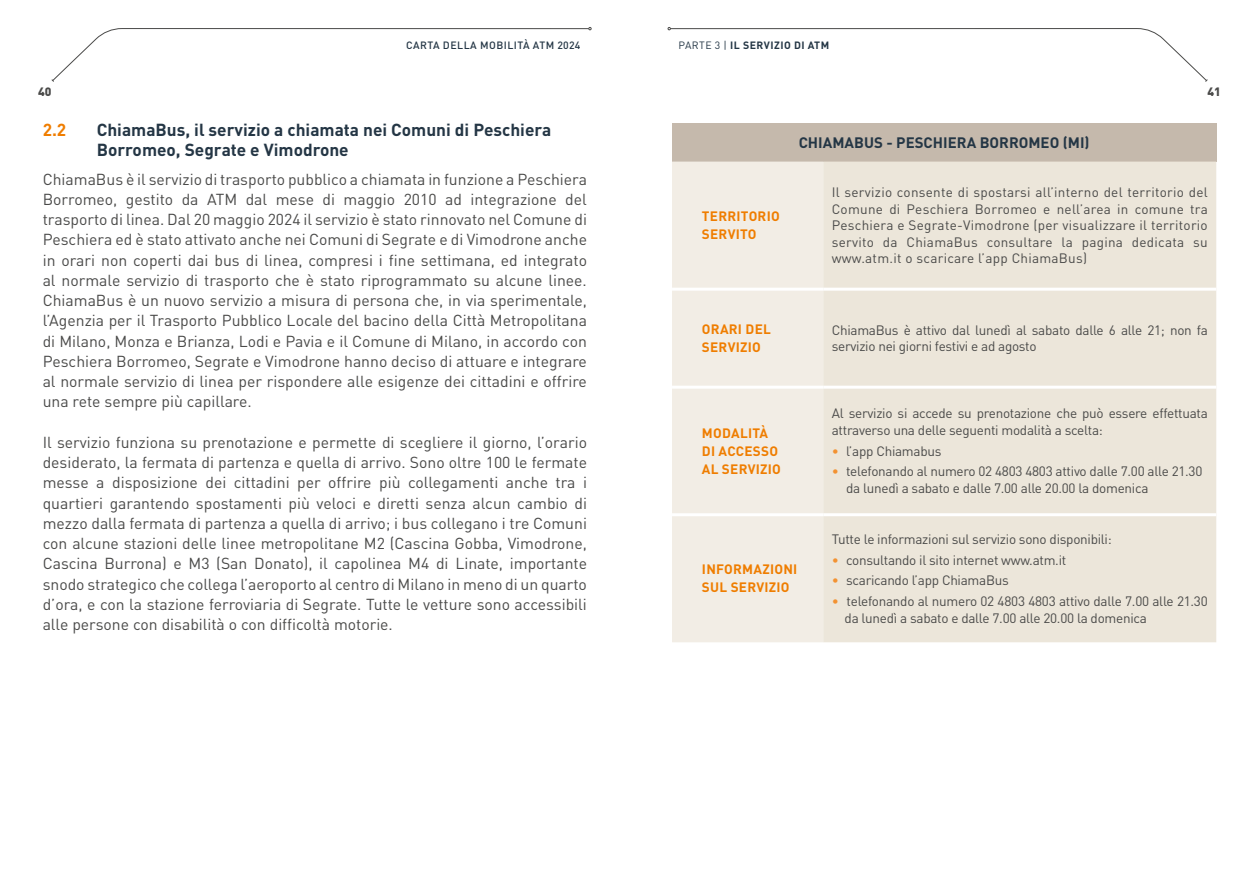
<style>
.page{position:relative;width:1259px;height:893px;background:#fff}
.page>*{position:absolute;margin:0;border:0;box-sizing:border-box;transform-origin:0 0}
.t1{font:700 17.25px/20.2px "DIN Pro";color:#243645}
.t2{font:700 17.25px "DIN Pro";color:#ef7d00}
.t3{font:15.75px/20.2px "DIN Pro";color:#4a4a49;text-align:justify}
.t4{font:700 15px "DIN Pro";color:#243645}
.t5{font:13.5px/16.5px "DIN Pro";letter-spacing:-.02em;color:#4a4a49}
.t6{font:700 13.5px/18px "DIN Pro";letter-spacing:.02em;color:#ef7d00}
.t7{font:900 12px "DIN Pro";color:#4a4a49}
.t8{font:500 10.5px "DIN Pro";letter-spacing:.045em;color:#243645}
.t9{font:700 10.5px "DIN Pro";letter-spacing:.045em;color:#243645}
.s1{font-weight:400}
.s2{color:#f39232}
</style>
<div class="page">
<div style="left:672px;top:123px;width:544px;height:39px;background:#c5b9ac"></div>
<div style="left:672px;top:162px;width:151px;height:480px;background:#f2ede5"></div>
<div style="left:823px;top:162px;width:393px;height:480px;background:#ece6da"></div>
<hr style="left:672px;top:288px;width:151px;height:3px;background:#fff">
<hr style="left:823px;top:288px;width:393px;height:3px;background:#fff">
<hr style="left:672px;top:386px;width:151px;height:3px;background:#fff">
<hr style="left:823px;top:386px;width:393px;height:3px;background:#fff">
<hr style="left:672px;top:513px;width:151px;height:3px;background:#fff">
<hr style="left:823px;top:513px;width:393px;height:3px;background:#fff">
<svg style="left:51px;top:27px;width:540px;height:55px"></svg>
<svg style="left:668px;top:27px;width:540px;height:55px"></svg>
<p class="t7" style="left:38px;top:81px;width:15px">40</p>
<p class="t8" style="left:406px;top:37px;width:176px">CARTA DELLA MOBILITÀ ATM 2024</p>
<p class="t2" style="left:43px;top:115px;width:25px">2.2</p>
<p class="t1" style="left:97px;top:117px;width:456px">ChiamaBus, il servizio a chiamata nei Comuni di Peschiera<br>Borromeo, Segrate e Vimodrone</p>
<p class="t3" style="left:43px;top:167px;width:546px">ChiamaBus è il servizio di trasporto pubblico a chiamata in funzione a Peschiera Borromeo, gestito da ATM dal mese di maggio 2010 ad integrazione del trasporto di linea. Dal 20 maggio 2024 il servizio è stato rinnovato nel Comune di Peschiera ed è stato attivato anche nei Comuni di Segrate e di Vimodrone anche in orari non coperti dai bus di linea, compresi i fine settimana, ed integrato al normale servizio di trasporto che è stato riprogrammato su alcune linee.<br>ChiamaBus è un nuovo servizio a misura di persona che, in via sperimentale, l’Agenzia per il Trasporto Pubblico Locale del bacino della Città Metropolitana di Milano, Monza e Brianza, Lodi e Pavia e il Comune di Milano, in accordo con Peschiera Borromeo, Segrate e Vimodrone hanno deciso di attuare e integrare al normale servizio di linea per rispondere alle esigenze dei cittadini e offrire una rete sempre più capillare.</p>
<p class="t3" style="left:43px;top:431px;width:546px">Il servizio funziona su prenotazione e permette di scegliere il giorno, l’orario desiderato, la fermata di partenza e quella di arrivo. Sono oltre 100 le fermate messe a disposizione dei cittadini per offrire più collegamenti anche tra i quartieri garantendo spostamenti più veloci e diretti senza alcun cambio di mezzo dalla fermata di partenza a quella di arrivo; i bus collegano i tre Comuni con alcune stazioni delle linee metropolitane M2 (Cascina Gobba, Vimodrone, Cascina Burrona) e M3 (San Donato), il capolinea M4 di Linate, importante snodo strategico che collega l’aeroporto al centro di Milano in meno di un quarto d’ora, e con la stazione ferroviaria di Segrate. Tutte le vetture sono accessibili alle persone con disabilità o con difficoltà motorie.</p>
<p class="t9" style="left:678px;top:37px;width:152px"><span class="s1">PARTE 3 |</span> IL SERVIZIO DI ATM</p>
<p class="t4" style="left:798px;top:130px;width:292px">CHIAMABUS - PESCHIERA BORROMEO (MI)</p>
<p class="t7" style="left:1207px;top:81px;width:15px">41</p>
<p class="t6" style="left:702px;top:206px;width:79px">TERRITORIO<br>SERVITO</p>
<p class="t5" style="left:831px;top:183px;width:377px;text-align:justify">Il servizio consente di spostarsi all’interno del territorio del Comune di Peschiera Borromeo e nell’area in comune tra Peschiera e Segrate-Vimodrone (per visualizzare il territorio servito da ChiamaBus consultare la pagina dedicata su www.atm.it o scaricare l’app ChiamaBus)</p>
<p class="t6" style="left:702px;top:318px;width:70px">ORARI DEL<br>SERVIZIO</p>
<p class="t5" style="left:831px;top:320px;width:377px">ChiamaBus è attivo dal lunedì al sabato dalle 6 alle 21; non fa servizio nei giorni festivi e ad agosto</p>
<p class="t6" style="left:702px;top:422px;width:81px">MODALITÀ<br>DI ACCESSO<br>AL SERVIZIO</p>
<p class="t6" style="left:702px;top:559px;width:97px">INFORMAZIONI<br>SUL SERVIZIO</p>
<p class="t5" style="left:831px;top:404px;width:377px">Al servizio si accede su prenotazione che può essere effettuata attraverso una delle seguenti modalità a scelta:</p>
<p class="t5" style="left:831px;top:441px;width:111px"><span class="s2">•</span> l’app Chiamabus</p>
<p class="t5" style="left:846px;top:462px;width:358px;text-indent:-14px"><span class="s2">•</span> telefonando al numero 02 4803 4803 attivo dalle 7.00 alle 21.30 da lunedì a sabato e dalle 7.00 alle 20.00 la domenica</p>
<p class="t5" style="left:832px;top:529px;width:281px">Tutte le informazioni sul servizio sono disponibili:</p>
<p class="t5" style="left:832px;top:550px;width:236px"><span class="s2">•</span> consultando il sito internet www.atm.it</p>
<p class="t5" style="left:832px;top:571px;width:178px"><span class="s2">•</span> scaricando l’app ChiamaBus</p>
<p class="t5" style="left:844px;top:592px;width:365px;text-indent:-13px"><span class="s2">•</span> telefonando al numero 02 4803 4803 attivo dalle 7.00 alle 21.30 da lunedì a sabato e dalle 7.00 alle 20.00 la domenica</p>
</div>
